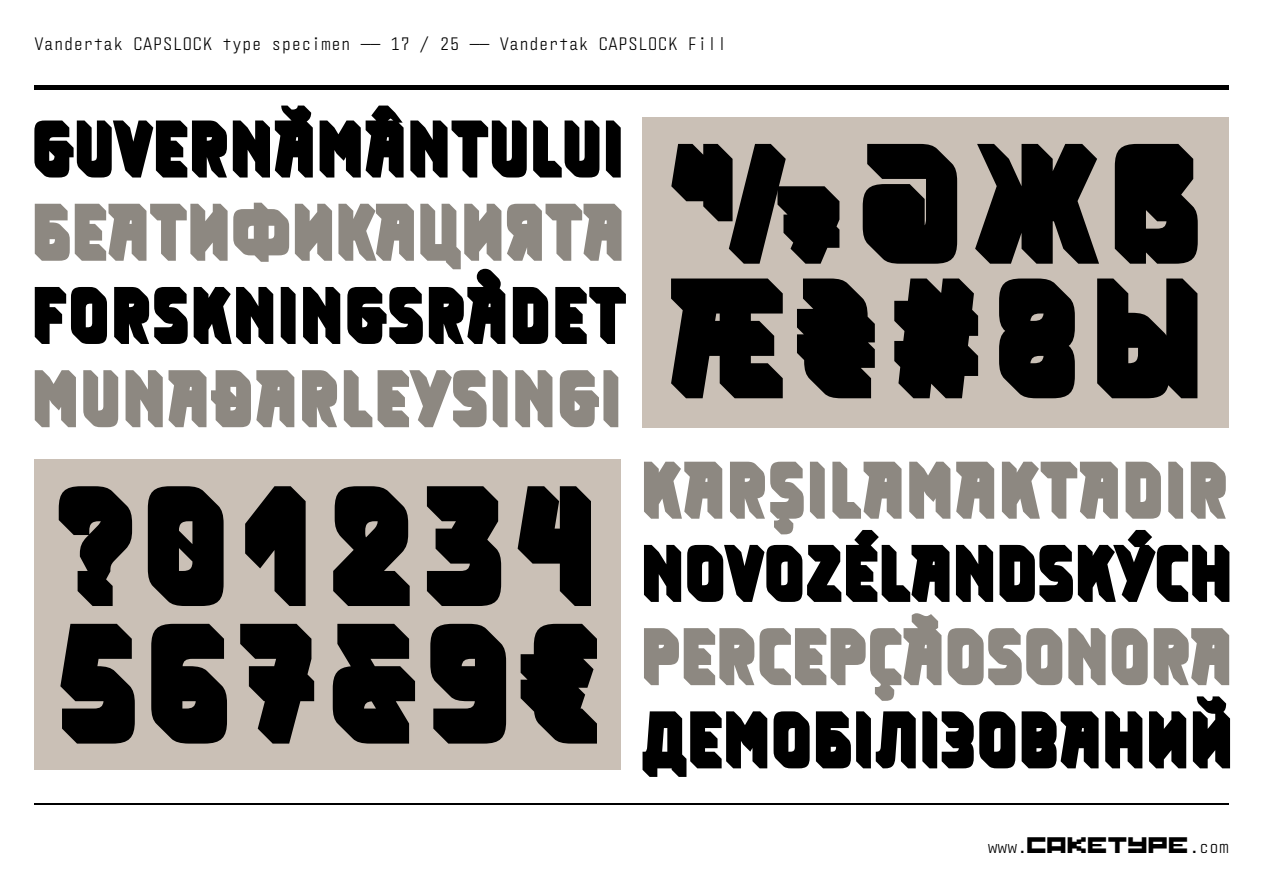
<style>
.page{position:relative;width:1263px;height:893px;background:#fff}
.page>*{position:absolute;margin:0;border:0;box-sizing:border-box;transform-origin:0 0}
.t1{font:149.7px/137.6px "Vandertak CAPSLOCK Fill";letter-spacing:.06em;color:#000}
.t2{font:71.25px "Vandertak CAPSLOCK Fill";letter-spacing:-.01em;color:#000}
.t3{font:71.25px "Vandertak CAPSLOCK Fill";letter-spacing:-.01em;color:#8d8881}
.t4{font:300 18px "Cake Mono UX";color:#000}
.s1{font-family:"Cake Type Logo";font-weight:400}
</style>
<div class="page">
<hr style="left:34px;top:85px;width:1195px;height:4px;background:#000">
<hr style="left:34px;top:804px;width:1195px;height:1px;background:#000">
<div style="left:34px;top:459px;width:587px;height:311px;background:#cac0b6"></div>
<div style="left:642px;top:117px;width:587px;height:310px;background:#cac0b6"></div>
<p class="t4" style="left:34px;top:32px;width:695px">Vandertak CAPSLOCK type specimen —— 17 / 25 —— Vandertak CAPSLOCK Fill</p>
<h2 class="t2" style="left:28px;top:96px;width:595px">GUVERNĂMÂNTULUI</h2>
<h2 class="t3" style="left:28px;top:179px;width:596px">БЕАТИФИКАЦИЯТА</h2>
<h2 class="t2" style="left:28px;top:263px;width:597px">FORSKNINGSRÅDET</h2>
<h2 class="t3" style="left:28px;top:346px;width:592px">MUNAÐARLEYSINGI</h2>
<h1 class="t1" style="left:49px;top:471px;width:546px">?01234<br>567&amp;9€</h1>
<h1 class="t1" style="left:660px;top:130px;width:540px;line-height:134.6px">4/7@Жß<br>Æ₴#8Ы</h1>
<h2 class="t3" style="left:637px;top:437px;width:590px">KARŞILAMAKTADIR</h2>
<h2 class="t2" style="left:637px;top:521px;width:594px">NOVOZÉLANDSKÝCH</h2>
<h2 class="t3" style="left:637px;top:604px;width:594px">PERCEPÇÃOSONORA</h2>
<h2 class="t2" style="left:637px;top:687px;width:595px">ДЕМОБІЛІЗОВАНИЙ</h2>
<p class="t4" style="left:988px;top:836px;width:243px">www.<span class="s1">CAKETYPE</span>.com</p>
</div>
